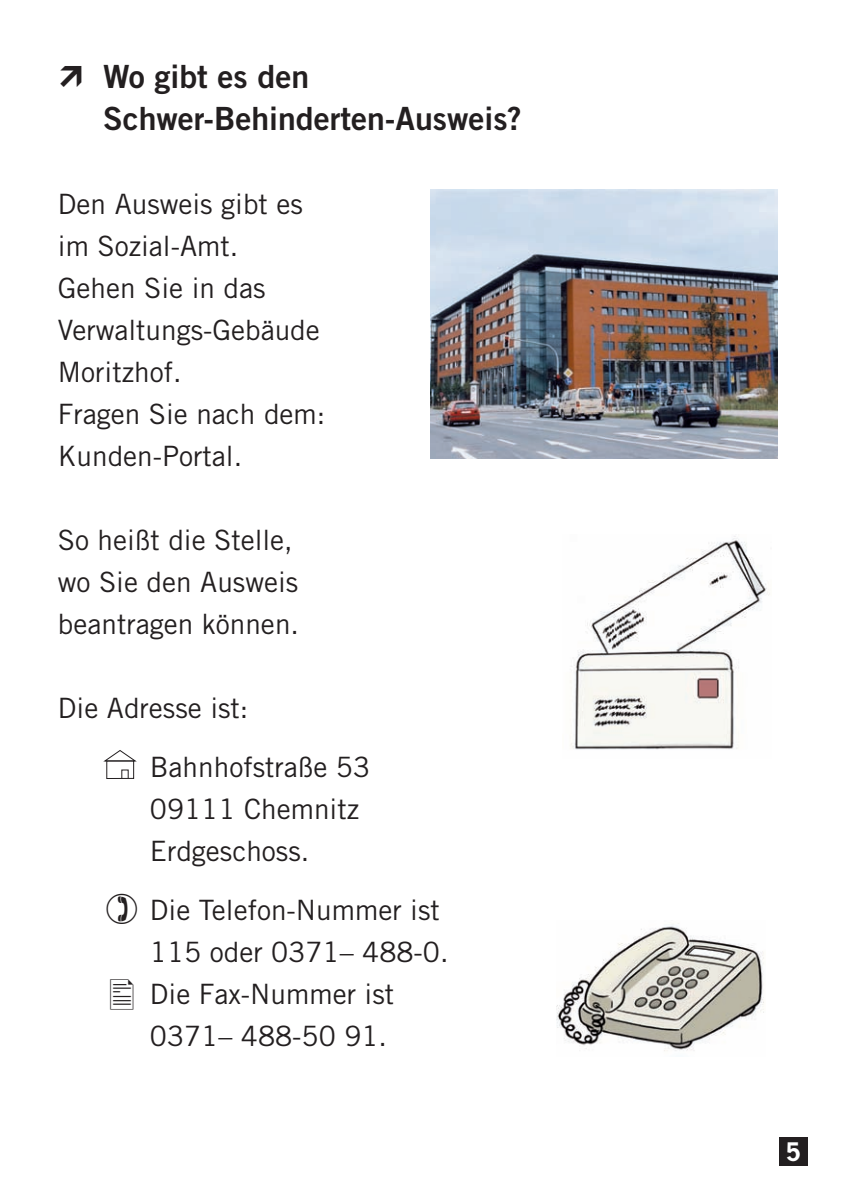
<style>
.page{position:relative;width:844px;height:1196px;background:#fff}
.page>*{position:absolute;margin:0;border:0;box-sizing:border-box;transform-origin:0 0}
.t1{font:32px/42px "Trade Gothic LT Std Bd 2";color:#231f20}
.t2{font:28px/42px "Trade Gothic LT Std";color:#231f20}
.t3{font:700 24px "News Gothic Std";color:#fff}
</style>
<div class="page">
<div style="left:779px;top:1136px;width:28px;height:29px;background:#231f20"></div>
<svg style="left:104px;top:750px;width:32px;height:11px"></svg>
<img style="left:430px;top:189px;width:348px;height:270px">
<img style="left:556px;top:923px;width:208px;height:128px">
<img style="left:570px;top:536px;width:200px;height:214px">
<p class="t1" style="left:103px;top:55px;width:420px">Wo gibt es den<br>Schwer-Behinderten-Ausweis?</p>
<p class="t2" style="left:58px;top:182px;width:269px">Den Ausweis gibt es im Sozial-Amt.<br>Gehen Sie in das<br>Verwaltungs-Gebäude<br>Moritzhof.<br>Fragen Sie nach dem:<br>Kunden-Portal.</p>
<p class="t2" style="left:58px;top:518px;width:243px">So heißt die Stelle, wo Sie den Ausweis beantragen können.</p>
<p class="t2" style="left:150px;top:678px;width:222px;line-height:59px;text-indent:-92px">Die Adresse ist:<br>Bahnhofstraße 53</p>
<p class="t2" style="left:150px;top:787px;width:211px">09111 Chemnitz<br>Erdgeschoss.</p>
<p class="t2" style="left:150px;top:888px;width:300px">Die Telefon-Nummer ist<br>115 oder 0371– 488-0.<br>Die Fax-Nummer ist<br>0371– 488-50 91.</p>
<p class="t3" style="left:786px;top:1135px;width:16px">5</p>
</div>
